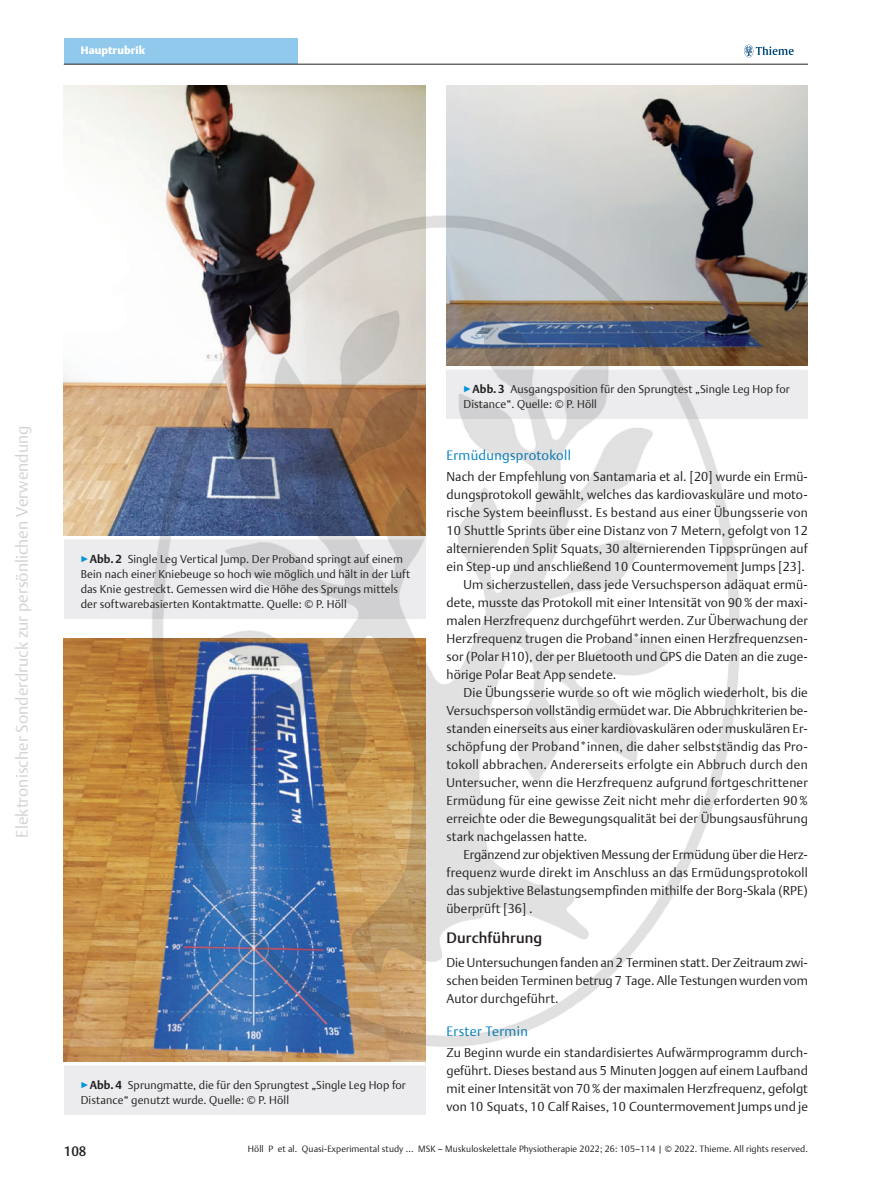
<style>
.page{position:relative;width:893px;height:1191px;background:#fff}
.page>*{position:absolute;margin:0;border:0;box-sizing:border-box;transform-origin:0 0}
.t1{font:300 16.5px "Thieme Argo 2011";color:#d1d2d4}
.t2{font:500 15px "Thieme Argo 2011";letter-spacing:.01em;color:#231f20}
.t3{font:300 13.5px "Thieme Argo 2011";letter-spacing:.025em;color:#0082c3}
.t4{font:500 13.5px "Thieme Argo 2011";color:#231f20}
.t5{font:300 12.75px/18px "Thieme Argo 2011";letter-spacing:.01em;color:#231f20;text-align:justify}
.t6{font:300 11.25px/15px "Thieme Argo 2011";letter-spacing:.01em;color:#231f20}
.t7{font:900 10.8px "Thieme Argo 2011";letter-spacing:.01em;color:#fff}
.t8{font:300 9px "Thieme Argo 2011";letter-spacing:.01em;color:#231f20}
.s1{color:#0095d9}
.s2{font-weight:700}
</style>
<div class="page">
<svg style="left:744px;top:45px;width:50px;height:12px"></svg>
<div style="left:64px;top:38px;width:234px;height:26px;background:#91c9ed"></div>
<hr style="left:64px;top:64px;width:744px;height:1px;background:#231f20">
<div style="left:64px;top:535px;width:361px;height:83px;background:#ececee"></div>
<svg style="left:64px;top:535px;width:85px;height:4px"></svg>
<img style="left:64px;top:85px;width:361px;height:450px">
<div style="left:64px;top:1061px;width:361px;height:53px;background:#ececee"></div>
<svg style="left:64px;top:1061px;width:361px;height:4px"></svg>
<img style="left:64px;top:639px;width:361px;height:422px">
<div style="left:446px;top:365px;width:362px;height:54px;background:#ececee"></div>
<div style="left:446px;top:365px;width:362px;height:5px;background:#fff"></div>
<img style="left:446px;top:85px;width:362px;height:280px">
<img style="left:149px;top:214px;width:595px;height:835px">
<p class="t7" style="left:81px;top:43px;width:66px">Hauptrubrik</p>
<p class="t1" style="left:11px;top:837px;width:413px;rotate:-90deg">Elektronischer Sonderdruck zur persönlichen Verwendung</p>
<p class="t6" style="left:81px;top:551px;width:331px"><span class="s1">▶</span><span class="s2">Abb. 2</span> Single Leg Vertical Jump. Der Proband springt auf einem Bein nach einer Kniebeuge so hoch wie möglich und hält in der Luft das Knie gestreckt. Gemessen wird die Höhe des Sprungs mittels der softwarebasierten Kontaktmatte. Quelle: © P. Höll</p>
<p class="t6" style="left:81px;top:1077px;width:326px"><span class="s1">▶</span><span class="s2">Abb. 4</span> Sprungmatte, die für den Sprungtest „Single Leg Hop for<br>Distance“ genutzt wurde. Quelle: © P. Höll</p>
<p class="t6" style="left:463px;top:381px;width:328px"><span class="s1">▶</span><span class="s2">Abb. 3</span> Ausgangsposition für den Sprungtest „Single Leg Hop for<br>Distance“. Quelle: © P. Höll</p>
<p class="t3" style="left:446px;top:446px;width:126px">Ermüdungsprotokoll</p>
<p class="t5" style="left:446px;top:467px;width:363px">Nach der Empfehlung von Santamaria et al. [20] wurde ein Ermü-</p>
<p class="t5" style="left:446px;top:485px;width:363px">dungsprotokoll gewählt, welches das kardiovaskuläre und moto-</p>
<p class="t5" style="left:446px;top:503px;width:363px">rische System beeinflusst. Es bestand aus einer Übungsserie von</p>
<p class="t5" style="left:446px;top:521px;width:363px">10 Shuttle Sprints über eine Distanz von 7 Metern, gefolgt von 12</p>
<p class="t5" style="left:446px;top:539px;width:363px">alternierenden Split Squats, 30 alternierenden Tippsprüngen auf</p>
<p class="t5" style="left:446px;top:557px;width:360px">ein Step-up und anschließend 10 Countermovement Jumps [23].</p>
<p class="t5" style="left:463px;top:575px;width:346px">Um sicherzustellen, dass jede Versuchsperson adäquat ermü-</p>
<p class="t5" style="left:446px;top:593px;width:363px">dete, musste das Protokoll mit einer Intensität von 90% der maxi-</p>
<p class="t5" style="left:446px;top:611px;width:363px">malen Herzfrequenz durchgeführt werden. Zur Überwachung der</p>
<p class="t5" style="left:446px;top:629px;width:363px">Herzfrequenz trugen die Proband*innen einen Herzfrequenzsen-</p>
<p class="t5" style="left:446px;top:647px;width:363px">sor (Polar H10), der per Bluetooth und GPS die Daten an die zuge-</p>
<p class="t5" style="left:446px;top:665px;width:171px">hörige Polar Beat App sendete.</p>
<p class="t5" style="left:463px;top:683px;width:346px">Die Übungsserie wurde so oft wie möglich wiederholt, bis die</p>
<p class="t5" style="left:446px;top:701px;width:363px">Versuchsperson vollständig ermüdet war. Die Abbruchkriterien be-</p>
<p class="t5" style="left:446px;top:719px;width:363px">standen einerseits aus einer kardiovaskulären oder muskulären Er-</p>
<p class="t5" style="left:446px;top:737px;width:363px">schöpfung der Proband*innen, die daher selbstständig das Pro-</p>
<p class="t5" style="left:446px;top:755px;width:363px">tokoll abbrachen. Andererseits erfolgte ein Abbruch durch den</p>
<p class="t5" style="left:446px;top:773px;width:363px">Untersucher, wenn die Herzfrequenz aufgrund fortgeschrittener</p>
<p class="t5" style="left:446px;top:791px;width:363px">Ermüdung für eine gewisse Zeit nicht mehr die erforderten 90%</p>
<p class="t5" style="left:446px;top:809px;width:363px">erreichte oder die Bewegungsqualität bei der Übungsausführung</p>
<p class="t5" style="left:446px;top:827px;width:142px">stark nachgelassen hatte.</p>
<p class="t5" style="left:463px;top:845px;width:346px">Ergänzend zur objektiven Messung der Ermüdung über die Herz-</p>
<p class="t5" style="left:446px;top:863px;width:363px">frequenz wurde direkt im Anschluss an das Ermüdungsprotokoll</p>
<p class="t5" style="left:446px;top:881px;width:363px">das subjektive Belastungsempfinden mithilfe der Borg-Skala (RPE)</p>
<p class="t5" style="left:446px;top:899px;width:88px">überprüft [36] .</p>
<p class="t2" style="left:446px;top:928px;width:97px">Durchführung</p>
<p class="t5" style="left:446px;top:953px;width:363px">Die Untersuchungen fanden an 2 Terminen statt. Der Zeitraum zwi&shy;schen beiden Terminen betrug 7 Tage. Alle Testungen wurden vom Autor durchgeführt.</p>
<p class="t3" style="left:446px;top:1022px;width:83px">Erster Termin</p>
<p class="t5" style="left:446px;top:1043px;width:363px">Zu Beginn wurde ein standardisiertes Aufwärmprogramm durch&shy;geführt. Dieses bestand aus 5 Minuten Joggen auf einem Laufband mit einer Intensität von 70% der maximalen Herzfrequenz, gefolgt von 10 Squats, 10 Calf Raises, 10 Countermovement Jumps und je</p>
<p class="t4" style="left:64px;top:1142px;width:24px">108</p>
<p class="t8" style="left:248px;top:1143px;width:561px">Höll P et al. Quasi-Experimental study ... MSK – Muskuloskelettale Physiotherapie 2022; 26: 105–114 | © 2022. Thieme. All rights reserved.</p>
</div>
